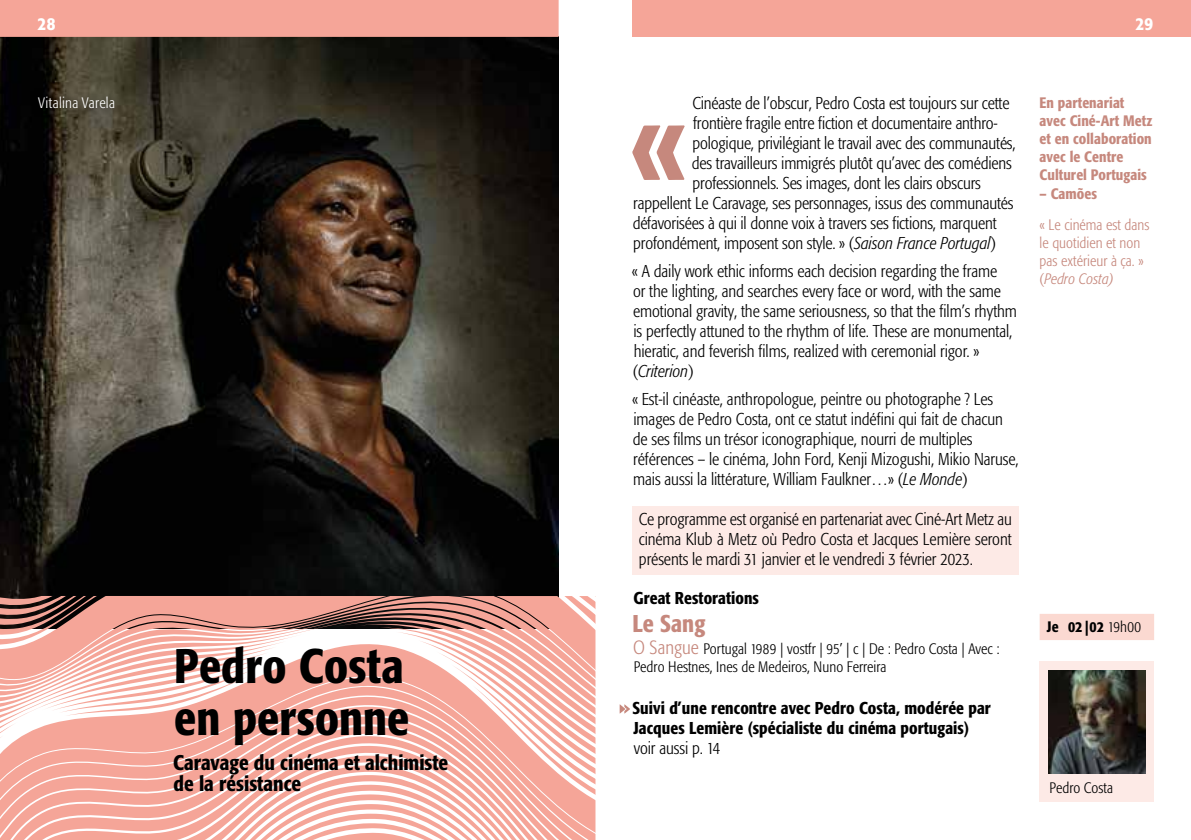
<style>
.page{position:relative;width:1191px;height:840px;background:#fff}
.page>*{position:absolute;margin:0;border:0;box-sizing:border-box;transform-origin:0 0}
.t1{font:500 condensed 129.6px "Formata";color:#c6887d}
.t2{font:500 condensed 48px/52px "Formata";letter-spacing:.005em;color:#000}
.t3{font:500 condensed 24px "Formata";letter-spacing:.005em;color:#c6887d}
.t4{font:500 condensed 21px/21px "Formata";color:#000}
.t5{font:500 condensed 18px "Formata";color:#fff}
.t6{font:300 condensed 17px/20px "Formata";color:#000}
.t7{font:500 condensed 17px/20px "Formata";letter-spacing:.005em;color:#000}
.t8{font:300 condensed 15px/18px "Formata";letter-spacing:.005em;color:#000}
.t9{font:500 condensed 15px/18px "Formata";letter-spacing:.005em;color:#c6887d}
.t10{font:300 condensed 15px/18px "Formata";letter-spacing:.005em;color:#c6887d}
.t11{font:300 condensed 15px "Formata";letter-spacing:.02em;color:#fff}
.t12{font:500 condensed 15px "Formata";color:#000}
.s1{font-style:italic}
.s2{font-size:19px;color:#c6887d}
.s3{font-weight:300}
</style>
<div class="page">
<img style="left:0;top:37px;width:558px;height:558px">
<div style="left:632px;top:506px;width:386px;height:68px;background:#fdeae6"></div>
<div style="left:1039px;top:613px;width:115px;height:26px;background:#fbd9d1"></div>
<svg style="left:619px;top:704px;width:11px;height:9px"></svg>
<div style="left:29px;top:86px;width:95px;height:32px;background:#000;opacity:.75"></div>
<div style="left:1039px;top:660px;width:115px;height:113px;background:#fdeae6"></div>
<div style="left:1039px;top:773px;width:115px;height:28px;background:#fdeae6"></div>
<img style="left:1048px;top:670px;width:97px;height:103px">
<svg style="left:0;top:595px;width:595px;height:244px"></svg>
<div style="left:632px;top:0;width:559px;height:37px;background:#f5a598"></div>
<div style="left:0;top:0;width:558px;height:37px;background:#f5a598"></div>
<p class="t5" style="left:38px;top:12px;width:19px">28</p>
<p class="t5" style="left:1135px;top:12px;width:19px">29</p>
<p class="t11" style="left:38px;top:94px;width:78px">Vitalina Varela</p>
<h2 class="t2" style="left:174px;top:639px;width:236px">Pedro Costa en -personne</h2>
<p class="t4" style="left:173px;top:751px;width:276px">Caravage du cinéma et alchimiste de la résistance</p>
<p class="t6" style="left:692px;top:93px;width:318px">Cinéaste de l’obscur, Pedro Costa est toujours sur cette</p>
<p class="t6" style="left:693px;top:113px;width:306px">frontière fragile entre fiction et documentaire anthro-</p>
<p class="t6" style="left:692px;top:133px;width:325px">pologique, privilégiant le travail avec des communautés,</p>
<p class="t6" style="left:692px;top:153px;width:321px">des travailleurs immigrés plutôt qu’avec des comédiens</p>
<p class="t6" style="left:692px;top:173px;width:290px">professionnels. Ses images, dont les clairs obscurs</p>
<p class="t6" style="left:633px;top:193px;width:382px">rappellent Le Caravage, ses personnages, issus des communautés</p>
<p class="t6" style="left:632px;top:213px;width:365px">défavorisées à qui il donne voix à travers ses fictions, marquent</p>
<p class="t6" style="left:633px;top:233px;width:364px">profondément, imposent son style. » (<span class="s1">Saison France Portugal</span>)</p>
<p class="t6" style="left:632px;top:261px;width:386px">« A daily work ethic informs each decision regarding the frame<br>or the lighting, and searches every face or word, with the same emotional gravity, the same seriousness, so that the film’s rhythm is perfectly attuned to the rhythm of life. These are monumental, hieratic, and feverish films, realized with ceremonial rigor. » (<span class="s1">Criterion</span>)</p>
<p class="t6" style="left:632px;top:389px;width:388px">« Est-il cinéaste, anthropologue, peintre ou photographe ? Les images de Pedro Costa, ont ce statut indéfini qui fait de chacun de ses films un trésor iconographique, nourri de multiples références – le cinéma, John Ford, Kenji Mizogushi, Mikio Naruse, mais aussi la littérature, William Faulkner…» (<span class="s1">Le Monde</span>)</p>
<p class="t6" style="left:638px;top:509px;width:375px;text-align:justify">Ce programme est organisé en partenariat avec Ciné-Art Metz au cinéma Klub à Metz où Pedro Costa et Jacques Lemière seront présents le mardi 31 janvier et le vendredi 3 février 2023.</p>
<p class="t7" style="left:633px;top:587px;width:127px">Great Restorations</p>
<h3 class="t3" style="left:632px;top:608px;width:74px">Le Sang</h3>
<p class="t8" style="left:633px;top:640px;width:368px"><span class="s2">O Sangue</span> Portugal 1989 | vostfr | 95’ | c | De : Pedro Costa | Avec :<br>Pedro Hestnes, Ines de Medeiros, Nuno Ferreira</p>
<p class="t7" style="left:632px;top:697px;width:360px">Suivi d’une rencontre avec Pedro Costa, modérée par<br>Jacques Lemière (spécialiste du cinéma portugais)</p>
<p class="t6" style="left:633px;top:737px;width:88px">voir aussi p. 14</p>
<h1 class="t1" style="left:629px;top:65px;width:58px">«</h1>
<p class="t9" style="left:1039px;top:94px;width:114px">En partenariat avec Ciné-Art Metz et en collaboration avec le Centre<br>Culturel Portugais</p>
<p class="t9" style="left:1039px;top:184px;width:59px">– Camões</p>
<p class="t10" style="left:1039px;top:216px;width:111px">« Le cinéma est dans le quotidien et non pas extérieur à ça. » (<span class="s1">Pedro Costa)</span></p>
<p class="t12" style="left:1046px;top:617px;width:96px">Je 02 |02 <span class="s3">19h00</span></p>
<p class="t8" style="left:1049px;top:778px;width:65px">Pedro Costa</p>
</div>
